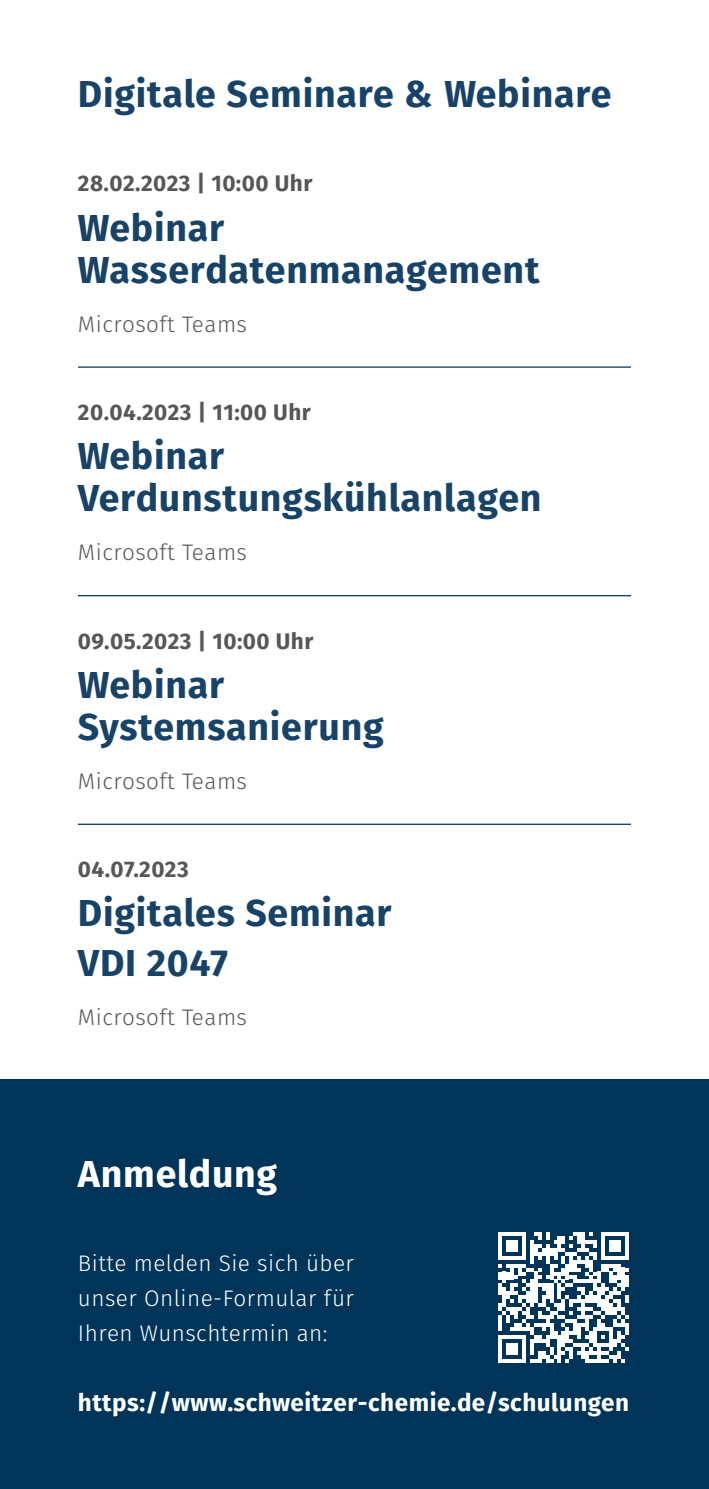
<style>
.page{position:relative;width:709px;height:1489px;background:#fff}
.page>*{position:absolute;margin:0;border:0;box-sizing:border-box;transform-origin:0 0}
.t1{font:700 37.5px/42px "Fira Sans";letter-spacing:.02em;color:#184368}
.t2{font:700 37.5px "Fira Sans";letter-spacing:.02em;color:#fff}
.t3{font:700 24.25px "Fira Sans";letter-spacing:.02em;color:#fff}
.t4{font:700 22.5px "Fira Sans";letter-spacing:.02em;color:#575756}
.t5{font:300 22.5px/35px "Fira Sans";letter-spacing:.02em;color:#fff;text-align:justify}
.t6{font:300 22.5px "Fira Sans";letter-spacing:.02em;color:#575756}
</style>
<div class="page">
<div style="left:0;top:1079px;width:709px;height:409px;background:#003559"></div>
<hr style="left:78px;top:366px;width:553px;height:2px;background:#003559">
<hr style="left:78px;top:595px;width:553px;height:1px;background:#003559">
<hr style="left:78px;top:823px;width:553px;height:1px;background:#003559">
<svg style="left:498px;top:1232px;width:131px;height:130px"></svg>
<p class="t1" style="left:78px;top:76px;width:535px">Digitale Seminare &amp; Webinare</p>
<p class="t4" style="left:78px;top:168px;width:236px">28.02.2023 | 10:00 Uhr</p>
<p class="t1" style="left:78px;top:209px;width:463px">Webinar<br>Wasserdatenmanagement</p>
<p class="t6" style="left:78px;top:308px;width:171px">Microsoft Teams</p>
<p class="t4" style="left:78px;top:396px;width:234px">20.04.2023 | 11:00 Uhr</p>
<p class="t1" style="left:78px;top:438px;width:465px">Webinar<br>Verdunstungskühlanlagen</p>
<p class="t6" style="left:78px;top:537px;width:171px">Microsoft Teams</p>
<p class="t4" style="left:78px;top:625px;width:237px">09.05.2023 | 10:00 Uhr</p>
<p class="t1" style="left:78px;top:666px;width:307px">Webinar<br>Systemsanierung</p>
<p class="t6" style="left:78px;top:765px;width:171px">Microsoft Teams</p>
<p class="t4" style="left:78px;top:853px;width:112px">04.07.2023</p>
<p class="t1" style="left:78px;top:891px;width:315px;line-height:49.2px">Digitales Seminar<br>VDI 2047</p>
<p class="t6" style="left:78px;top:1001px;width:171px">Microsoft Teams</p>
<p class="t2" style="left:78px;top:1147px;width:201px">Anmeldung</p>
<p class="t5" style="left:78px;top:1247px;width:277px">Bitte melden Sie sich über unser Online-Formular für Ihren Wunschtermin an:</p>
<p class="t3" style="left:78px;top:1385px;width:552px">https://www.schweitzer-chemie.de/schulungen</p>
</div>
